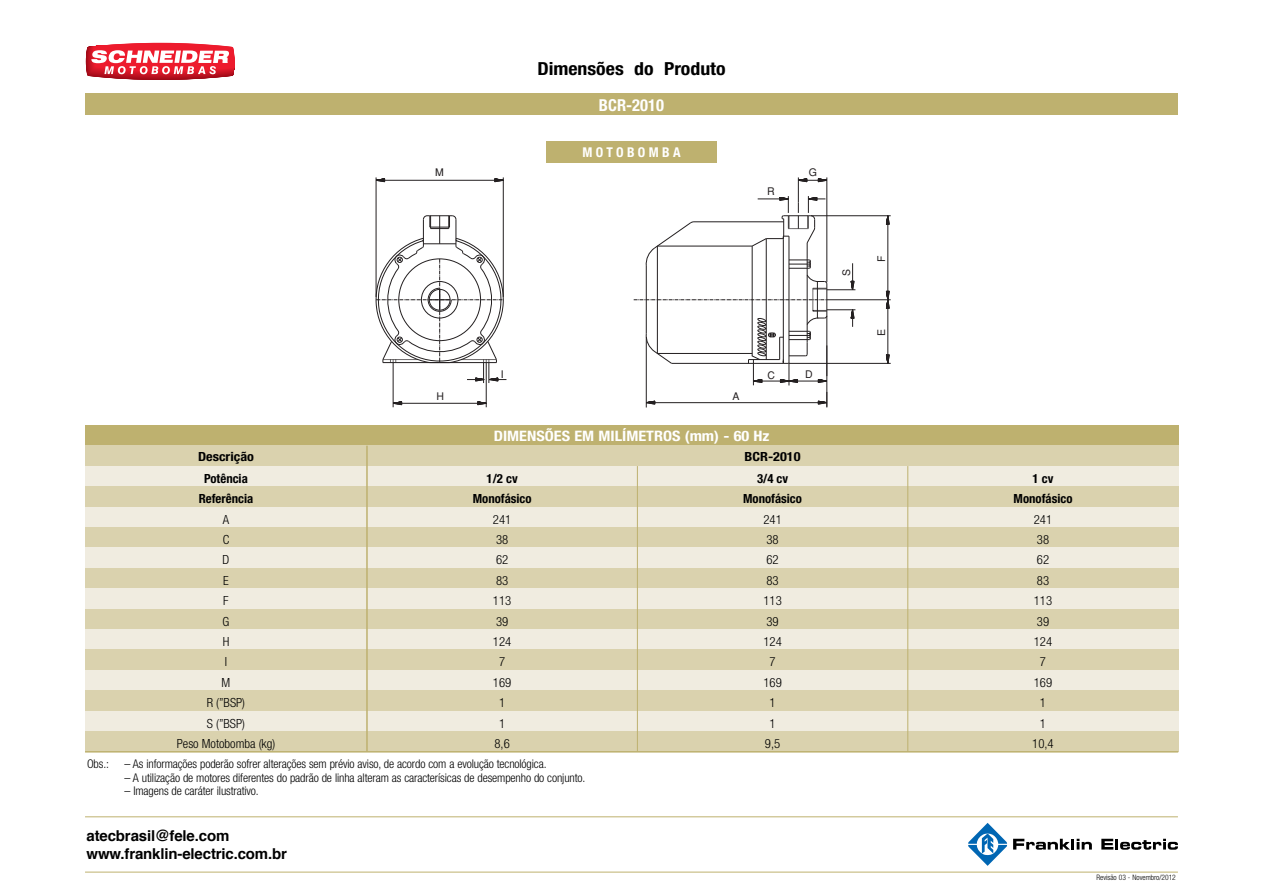
<style>
.page{position:relative;width:1263px;height:893px;background:#fff}
.page>*{position:absolute;margin:0;border:0;box-sizing:border-box;transform-origin:0 0}
.t1{font:700 condensed 18px "Helvetica Neue";color:#000;scale:1.1 1}
.t2{font:700 condensed 16.5px "Helvetica Neue";color:#fff}
.t3{font:700 15px/18px "Helvetica";letter-spacing:-.01em;color:#000}
.t4{font:700 condensed 14.4px "Helvetica Neue";color:#fff;scale:1.13 1}
.t5{font:700 condensed 13.5px "Helvetica Neue";letter-spacing:.25em;color:#fff}
.t6{font:300 condensed 12.6px/20.4px "Helvetica Neue";color:#000;text-align:center}
.t7{font:700 condensed 12.6px/20.4px "Helvetica Neue";color:#000;text-align:center}
.t8{font:700 condensed 12.6px "Helvetica Neue";color:#000;scale:1.13 1}
.t9{font:300 condensed 12px "Helvetica Neue";letter-spacing:-.01em;color:#000}
.t10{font:10.5px "Helvetica";color:#231f20}
.t11{font:300 condensed 7.5px "Helvetica Neue";color:#000}
</style>
<div class="page">
<svg style="left:1013px;top:839px;width:79px;height:11px"></svg>
<svg style="left:1101px;top:839px;width:77px;height:11px"></svg>
<svg style="left:968px;top:823px;width:39px;height:43px"></svg>
<hr style="left:85px;top:816px;width:1093px;height:1px;background:#beb16f">
<hr style="left:85px;top:872px;width:1093px;height:1px;background:#beb16f">
<svg style="left:86px;top:43px;width:149px;height:37px"></svg>
<div style="left:85px;top:94px;width:1093px;height:21px;background:#beb16f"></div>
<hr style="left:376px;top:177px;width:1px;height:120px;background:#231f20">
<hr style="left:503px;top:177px;width:1px;height:120px;background:#231f20">
<hr style="left:385px;top:180px;width:110px;height:1px;background:#231f20">
<svg style="left:375px;top:178px;width:11px;height:5px"></svg>
<svg style="left:494px;top:178px;width:10px;height:5px"></svg>
<svg style="left:375px;top:215px;width:131px;height:168px"></svg>
<hr style="left:393px;top:363px;width:1px;height:44px;background:#231f20">
<hr style="left:486px;top:363px;width:1px;height:44px;background:#231f20">
<hr style="left:402px;top:403px;width:76px;height:1px;background:#231f20">
<svg style="left:392px;top:401px;width:11px;height:5px"></svg>
<svg style="left:477px;top:401px;width:10px;height:5px"></svg>
<hr style="left:811px;top:215px;width:80px;height:1px;background:#231f20">
<hr style="left:887px;top:224px;width:1px;height:67px;background:#231f20">
<svg style="left:885px;top:215px;width:5px;height:10px"></svg>
<hr style="left:789px;top:363px;width:102px;height:1px;background:#231f20">
<hr style="left:887px;top:308px;width:1px;height:47px;background:#231f20">
<svg style="left:885px;top:354px;width:5px;height:10px"></svg>
<svg style="left:885px;top:290px;width:5px;height:19px"></svg>
<hr style="left:827px;top:299px;width:64px;height:1px;background:#231f20">
<svg style="left:634px;top:177px;width:221px;height:208px"></svg>
<hr style="left:646px;top:337px;width:1px;height:70px;background:#231f20">
<hr style="left:826px;top:345px;width:1px;height:62px;background:#231f20">
<hr style="left:655px;top:402px;width:163px;height:1px;background:#231f20">
<svg style="left:645px;top:400px;width:11px;height:5px"></svg>
<svg style="left:817px;top:392px;width:11px;height:15px"></svg>
<div style="left:546px;top:141px;width:170px;height:22px;background:#beb16f"></div>
<div style="left:85px;top:466px;width:1093px;height:20px;background:#f0ece0"></div>
<div style="left:85px;top:486px;width:1093px;height:21px;background:#dad2ae"></div>
<div style="left:85px;top:507px;width:1093px;height:20px;background:#f0ece0"></div>
<div style="left:85px;top:527px;width:1093px;height:21px;background:#dad2ae"></div>
<div style="left:85px;top:548px;width:1093px;height:20px;background:#f0ece0"></div>
<div style="left:85px;top:568px;width:1093px;height:20px;background:#dad2ae"></div>
<div style="left:85px;top:588px;width:1093px;height:21px;background:#f0ece0"></div>
<div style="left:85px;top:609px;width:1093px;height:20px;background:#dad2ae"></div>
<div style="left:85px;top:629px;width:1093px;height:21px;background:#f0ece0"></div>
<div style="left:85px;top:650px;width:1093px;height:20px;background:#dad2ae"></div>
<div style="left:85px;top:670px;width:1093px;height:21px;background:#f0ece0"></div>
<div style="left:85px;top:711px;width:1093px;height:20px;background:#f0ece0"></div>
<div style="left:85px;top:691px;width:1093px;height:20px;background:#dad2ae"></div>
<div style="left:85px;top:731px;width:1093px;height:21px;background:#dad2ae"></div>
<div style="left:85px;top:425px;width:1093px;height:21px;background:#beb16f"></div>
<div style="left:85px;top:446px;width:282px;height:20px;background:#dad2ae"></div>
<div style="left:367px;top:446px;width:811px;height:20px;background:#dad2ae"></div>
<hr style="left:366px;top:446px;width:2px;height:306px;background:#beb16f">
<hr style="left:637px;top:466px;width:1px;height:286px;background:#beb16f">
<hr style="left:907px;top:466px;width:1px;height:286px;background:#beb16f">
<hr style="left:85px;top:751px;width:1093px;height:2px;background:#beb16f">
<p class="t10" style="left:435px;top:169px;width:10px">M</p>
<h1 class="t1" style="left:537px;top:62px;width:173px">Dimensões do Produto</h1>
<h2 class="t2" style="left:599px;top:99px;width:66px">BCR-2010</h2>
<p class="t5" style="left:582px;top:148px;width:100px">MOTOBOMBA</p>
<p class="t10" style="left:767px;top:188px;width:9px">R</p>
<p class="t10" style="left:809px;top:169px;width:10px">G</p>
<p class="t10" style="left:842px;top:276px;width:9px;rotate:-90deg">S</p>
<p class="t10" style="left:436px;top:392px;width:9px">H</p>
<p class="t10" style="left:501px;top:370px;width:4px">I</p>
<p class="t10" style="left:732px;top:392px;width:9px">A</p>
<p class="t10" style="left:767px;top:371px;width:9px">C</p>
<p class="t10" style="left:805px;top:371px;width:9px">D</p>
<p class="t4" style="left:494px;top:431px;width:245px">DIMENSÕES EM MILÍMETROS (mm) - 60 Hz</p>
<p class="t8" style="left:198px;top:452px;width:51px">Descrição</p>
<p class="t8" style="left:745px;top:452px;width:51px">BCR-2010</p>
<p class="t7" style="left:199px;top:469px;width:56px">Potência<br>Referência</p>
<p class="t6" style="left:177px;top:510px;width:100px">A<br>C<br>D<br>E<br>F<br>G<br>H<br>I<br>M<br>R (”BSP)<br>S (”BSP)<br>Peso Motobomba (kg)</p>
<p class="t7" style="left:473px;top:469px;width:60px">1/2 cv<br>Monofásico</p>
<p class="t6" style="left:493px;top:510px;width:20px">241<br>38<br>62<br>83<br>113<br>39<br>124<br>7<br>169<br>1<br>1<br>8,6</p>
<p class="t7" style="left:743px;top:469px;width:60px">3/4 cv<br>Monofásico</p>
<p class="t6" style="left:763px;top:510px;width:20px">241<br>38<br>62<br>83<br>113<br>39<br>124<br>7<br>169<br>1<br>1<br>9,5</p>
<p class="t9" style="left:87px;top:760px;width:23px">Obs.:</p>
<p class="t9" style="left:124px;top:760px;width:424px">– As informações poderão sofrer alterações sem prévio aviso, de acordo com a evolução tecnológica.</p>
<p class="t9" style="left:124px;top:773px;width:462px">– A utilização de motores diferentes do padrão de linha alteram as caracterísicas de desempenho do conjunto.</p>
<p class="t9" style="left:124px;top:787px;width:136px">– Imagens de caráter ilustrativo.</p>
<p class="t3" style="left:87px;top:828px;width:202px">atecbrasil@fele.com www.franklin-electric.com.br</p>
<p class="t10" style="left:877px;top:262px;width:8px;rotate:-90deg">F</p>
<p class="t10" style="left:877px;top:335px;width:9px;rotate:-90deg">E</p>
<p class="t7" style="left:1013px;top:469px;width:60px">1 cv<br>Monofásico</p>
<p class="t6" style="left:1032px;top:510px;width:23px">241<br>38<br>62<br>83<br>113<br>39<br>124<br>7<br>169<br>1<br>1<br>10,4</p>
<p class="t11" style="left:1096px;top:874px;width:81px">Revisão 03 - Novembro/2012</p>
</div>
